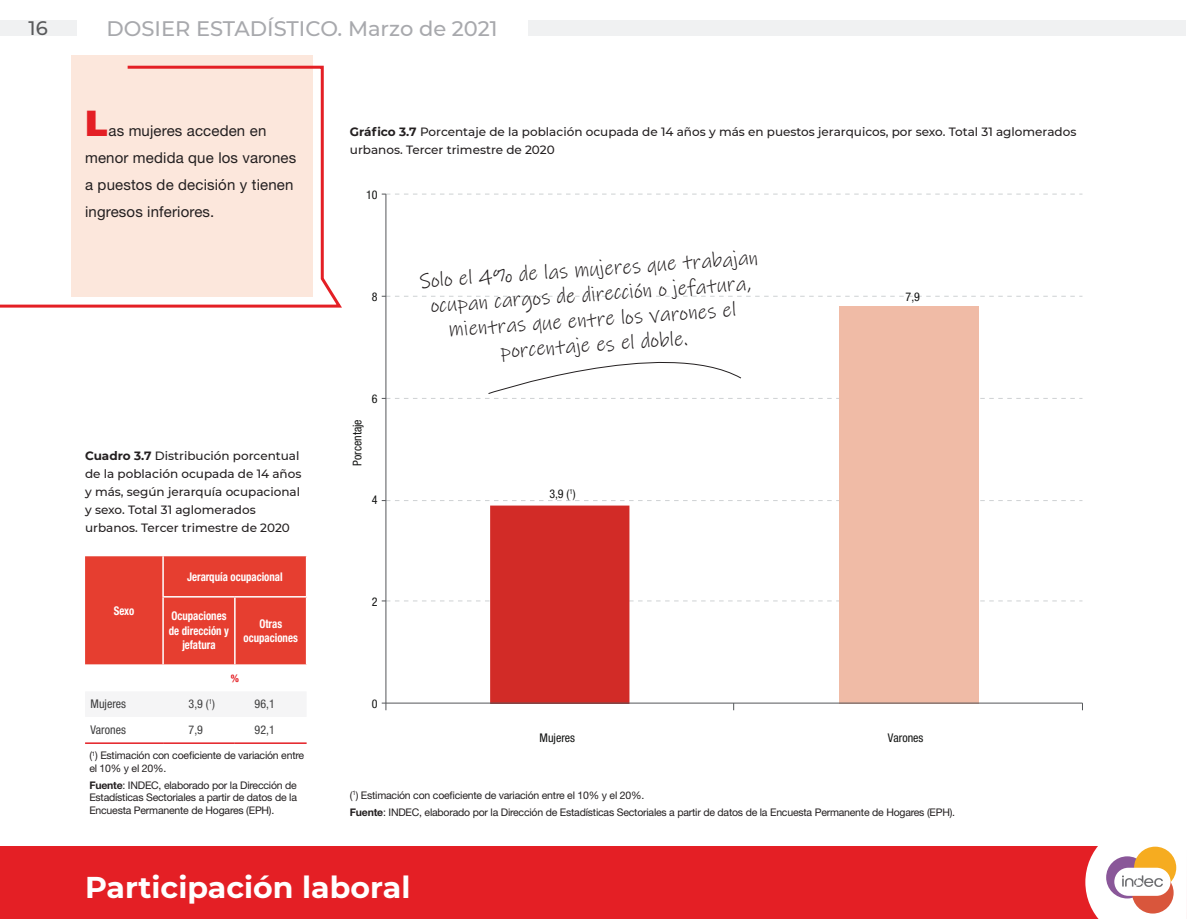
<style>
.page{position:relative;width:1187px;height:919px;background:#fff}
.page>*{position:absolute;margin:0;border:0;box-sizing:border-box;transform-origin:0 0}
.t1{font:900 36px "Montserrat";color:#e41f25}
.t2{font:700 30px "Montserrat";color:#fff}
.t3{font:21px/25.2px "Ink Free";color:#231f20;text-align:center;scale:.96 1}
.t4{font:500 21px "Montserrat";color:#a8a9ad}
.t5{font:500 19.5px "Montserrat";color:#57585a}
.t6{font:15px/27px "Helvetica Neue LT Std";letter-spacing:.01em;color:#231f20}
.t7{font:500 12px/18px "Montserrat";color:#231f20}
.cabezal{font:700 condensed 12px/14.4px "Helvetica Neue LT Std";color:#fff;text-align:center;scale:.9 1}
.t8{font:condensed 12px "Helvetica Neue LT Std";color:#131413}
.datos{font:condensed 12px "Helvetica Neue LT Std";color:#3e3e3f}
.Lamadas_nota_fuente{font:10.5px/12.6px "Helvetica Neue LT Std";letter-spacing:-.02em;color:#231f20}
.unidades{font:700 condensed 10.5px "Helvetica Neue LT Std";color:#e41f25}
.s1{font-weight:700}
</style>
<div class="page">
<div style="left:0;top:846px;width:1185px;height:72px;background:#e41f25"></div>
<div style="left:0;top:21px;width:77px;height:15px;background:#f0f1f2"></div>
<div style="left:81px;top:21px;width:1104px;height:15px;background:#f0f1f2"></div>
<div style="left:77px;top:16px;width:450px;height:28px;background:#fff"></div>
<svg style="left:1085px;top:846px;width:100px;height:72px;background:#edcec1"></svg>
<div style="left:72px;top:55px;width:241px;height:242px;background:#fce7dc"></div>
<svg style="left:0;top:64px;width:342px;height:244px"></svg>
<div style="left:85px;top:556px;width:221px;height:108px;background:#e63e30"></div>
<svg style="left:85px;top:743px;width:221px;height:1px"></svg>
<hr style="left:162px;top:597px;width:2px;height:67px;background:#fff">
<hr style="left:234px;top:597px;width:1px;height:67px;background:#fff">
<hr style="left:162px;top:556px;width:2px;height:40px;background:#fff">
<hr style="left:162px;top:596px;width:73px;height:1px;background:#fff">
<hr style="left:235px;top:596px;width:72px;height:1px;background:#fff">
<hr style="left:85px;top:742px;width:78px;height:1px;background:#e41f25">
<hr style="left:163px;top:742px;width:72px;height:1px;background:#e41f25">
<hr style="left:235px;top:742px;width:71px;height:1px;background:#e41f25">
<div style="left:838px;top:306px;width:140px;height:398px;background:#f0bba6"></div>
<hr style="left:385px;top:194px;width:1px;height:509px;background:#545659">
<svg style="left:382px;top:194px;width:700px;height:1px"></svg>
<svg style="left:382px;top:296px;width:700px;height:1px"></svg>
<svg style="left:382px;top:500px;width:700px;height:210px"></svg>
<svg style="left:382px;top:335px;width:700px;height:64px"></svg>
<h3 class="t5" style="left:29px;top:15px;width:21px">16</h3>
<h3 class="t4" style="left:106px;top:14px;width:392px">DOSIER ESTADÍSTICO. Marzo de 2021</h3>
<p class="t1" style="left:85px;top:96px;width:24px">L</p>
<p class="t6" style="left:85px;top:116px;width:213px;text-indent:23px">as mujeres acceden en menor medida que los varones a puestos de decisión y tienen ingresos inferiores.</p>
<p class="t7" style="left:85px;top:446px;width:218px"><span class="s1">Cuadro 3.7</span> Distribución porcentual de la población ocupada de 14 años y más, según jerarquía ocupacional y sexo. Total 31 aglomerados urbanos. Tercer trimestre de 2020</p>
<p class="cabezal" style="left:114px;top:603px;width:24px">Sexo</p>
<p class="cabezal" style="left:187px;top:569px;width:108px">Jerarquía ocupacional</p>
<p class="cabezal" style="left:169px;top:608px;width:68px">Ocupaciones de dirección y jefatura</p>
<p class="cabezal" style="left:244px;top:616px;width:62px">Otras ocupaciones</p>
<p class="unidades" style="left:231px;top:671px;width:10px">%</p>
<p class="datos" style="left:91px;top:697px;width:37px">Mujeres</p>
<p class="datos" style="left:189px;top:697px;width:28px">3,9 (<sup>1</sup>)</p>
<p class="datos" style="left:254px;top:697px;width:22px">96,1</p>
<p class="datos" style="left:91px;top:722px;width:37px">Varones</p>
<p class="datos" style="left:189px;top:722px;width:16px">7,9</p>
<p class="datos" style="left:254px;top:722px;width:22px">92,1</p>
<p class="Lamadas_nota_fuente" style="left:89px;top:749px;width:216px">(<sup>1</sup>) Estimación con coeficiente de variación entre el 10% y el 20%.</p>
<p class="Lamadas_nota_fuente" style="left:89px;top:778px;width:209px;text-align:justify"><span class="s1">Fuente</span>: INDEC, elaborado por la Dirección de Estadísticas Sectoriales a partir de datos de la Encuesta Permanente de Hogares (EPH).</p>
<p class="t7" style="left:350px;top:122px;width:728px"><span class="s1">Gráfico 3.7</span> Porcentaje de la población ocupada de 14 años y más en puestos jerarquicos, por sexo. Total 31 aglomerados urbanos. Tercer trimestre de 2020</p>
<p class="t8" style="left:366px;top:188px;width:13px">10</p>
<p class="t8" style="left:372px;top:289px;width:7px">8</p>
<p class="t8" style="left:350px;top:466px;width:48px;rotate:-90deg">Porcentaje</p>
<p class="t8" style="left:372px;top:391px;width:7px">6</p>
<p class="t8" style="left:372px;top:493px;width:7px">4</p>
<p class="t8" style="left:372px;top:594px;width:7px">2</p>
<p class="t8" style="left:372px;top:696px;width:7px">0</p>
<p class="t3" style="left:419px;top:269px;width:355px;rotate:-4deg">Solo el 4% de las mujeres que trabajan ocupan cargos de dirección o jefatura, mientras que entre los varones el porcentaje es el doble.</p>
<p class="t8" style="left:549px;top:487px;width:28px">3,9 (<sup>1</sup>)</p>
<p class="t8" style="left:905px;top:290px;width:16px">7,9</p>
<p class="t8" style="left:539px;top:730px;width:37px">Mujeres</p>
<p class="t8" style="left:887px;top:730px;width:37px">Varones</p>
<p class="Lamadas_nota_fuente" style="left:350px;top:788px;width:296px">(<sup>1</sup>) Estimación con coeficiente de variación entre el 10% y el 20%.</p>
<p class="Lamadas_nota_fuente" style="left:350px;top:805px;width:606px"><span class="s1">Fuente</span>: INDEC, elaborado por la Dirección de Estadísticas Sectoriales a partir de datos de la Encuesta Permanente de Hogares (EPH).</p>
<p class="t2" style="left:85px;top:865px;width:327px">Participación laboral</p>
</div>
